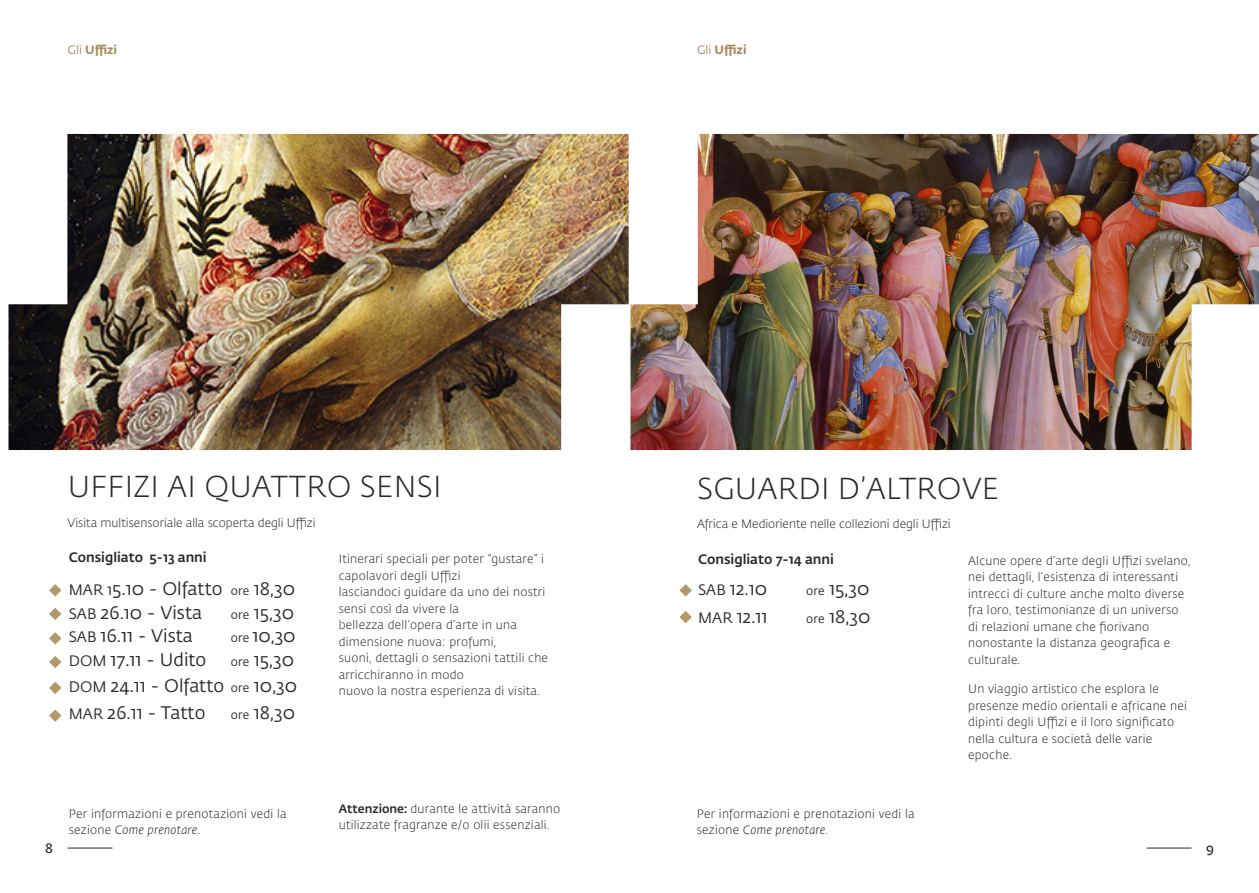
<style>
.page{position:relative;width:1259px;height:893px;background:#fff}
.page>*{position:absolute;margin:0;border:0;box-sizing:border-box;transform-origin:0 0}
.t1{font:300 30px "Fedra Sans Pro";letter-spacing:.01em;color:#2d292a}
.t2{font:18px "Fedra Sans Pro";color:#2d292a}
.t3{font:500 13.5px "Fedra Sans Pro";color:#2d292a}
.t4{font:600 13.5px "Fedra Sans Pro";color:#2d292a}
.t5{font:300 12px/16.5px "Fedra Sans Pro";letter-spacing:.02em;color:#2d292a}
.t6{font:300 12px "Fedra Sans Pro";color:#2d292a}
.t7{font:700 12px "Fedra Sans Pro";color:#a98e61}
.s1{font-weight:400}
.s2{font-size:15px}
.s3{font-size:12px}
.s4{font-style:italic}
.s5{font-weight:500}
</style>
<div class="page">
<hr style="left:67px;top:848px;width:45px;height:1px;background:#2d292a">
<hr style="left:1146px;top:848px;width:45px;height:1px;background:#2d292a">
<img style="left:9px;top:134px;width:619px;height:316px">
<svg style="left:49px;top:584px;width:12px;height:12px"></svg>
<svg style="left:49px;top:608px;width:12px;height:12px"></svg>
<svg style="left:49px;top:632px;width:12px;height:13px"></svg>
<svg style="left:49px;top:656px;width:12px;height:12px"></svg>
<svg style="left:49px;top:682px;width:12px;height:12px"></svg>
<img style="left:630px;top:134px;width:629px;height:316px">
<svg style="left:49px;top:709px;width:12px;height:13px"></svg>
<svg style="left:679px;top:584px;width:13px;height:12px"></svg>
<svg style="left:679px;top:611px;width:13px;height:12px"></svg>
<p class="t7" style="left:68px;top:40px;width:51px"><span class="s1">Gli</span> Uffizi</p>
<p class="t7" style="left:697px;top:40px;width:51px"><span class="s1">Gli</span> Uffizi</p>
<p class="t1" style="left:68px;top:467px;width:375px">UFFIZI AI QUATTRO SENSI</p>
<p class="t6" style="left:68px;top:514px;width:249px">Visita multisensoriale alla scoperta degli Uffizi</p>
<p class="t5" style="left:339px;top:551px;width:211px">Itinerari speciali per poter “gustare” i capolavori degli Uffizi<br>lasciandoci guidare da uno dei nostri sensi così da vivere la<br>bellezza dell’opera d’arte in una dimensione nuova: profumi,<br>suoni, dettagli o sensazioni tattili che arricchiranno in modo<br>nuovo la nostra esperienza di visita.</p>
<p class="t3" style="left:69px;top:547px;width:139px">Consigliato 5-13 anni</p>
<p class="t2" style="left:69px;top:576px;width:228px"><span class="s2">MAR 1</span>5.10 - Olfatto <span class="s3">ore</span> 18,30</p>
<p class="t2" style="left:69px;top:600px;width:135px"><span class="s2">SAB</span> 26.10 - Vista</p>
<p class="t2" style="left:231px;top:600px;width:65px"><span class="s3">ore</span> 15,30</p>
<p class="t2" style="left:69px;top:623px;width:126px"><span class="s2">SAB</span> 16.11 - Vista</p>
<p class="t2" style="left:231px;top:623px;width:66px"><span class="s3">ore</span> 10,30</p>
<p class="t2" style="left:69px;top:647px;width:139px"><span class="s2">DOM</span> 17.11 - Udito</p>
<p class="t2" style="left:231px;top:647px;width:65px"><span class="s3">ore</span> 15,30</p>
<p class="t2" style="left:69px;top:673px;width:230px"><span class="s2">DOM</span> 24.11 - Olfatto <span class="s3">ore</span> 10,30</p>
<p class="t2" style="left:69px;top:700px;width:138px"><span class="s2">MAR</span> 26.11 - Tatto</p>
<p class="t2" style="left:231px;top:700px;width:66px"><span class="s3">ore</span> 18,30</p>
<p class="t5" style="left:69px;top:805px;width:219px">Per informazioni e prenotazioni vedi la sezione <span class="s4">Come prenotare</span>.</p>
<p class="t5" style="left:339px;top:800px;width:223px"><span class="s5">Attenzione:</span> durante le attività saranno utilizzate fragranze e/o olii essenziali.</p>
<p class="t1" style="left:697px;top:468px;width:303px">SGUARDI D’ALTROVE</p>
<p class="t6" style="left:697px;top:516px;width:255px">Africa e Medioriente nelle collezioni degli Uffizi</p>
<p class="t5" style="left:968px;top:552px;width:224px">Alcune opere d’arte degli Uffizi svelano, nei dettagli, l’esistenza di interessanti intrecci di culture anche molto diverse fra loro, testimonianze di un universo di relazioni umane che fiorivano nonostante la distanza geografica e culturale.</p>
<p class="t5" style="left:968px;top:680px;width:220px">Un viaggio artistico che esplora le presenze medio orientali e africane nei dipinti degli Uffizi e il loro significato nella cultura e società delle varie epoche.</p>
<p class="t3" style="left:698px;top:548px;width:137px">Consigliato 7-14 anni</p>
<p class="t2" style="left:698px;top:576px;width:70px"><span class="s2">SAB</span> 12.10</p>
<p class="t2" style="left:806px;top:576px;width:65px"><span class="s3">ore</span> 15,30</p>
<p class="t2" style="left:698px;top:604px;width:71px"><span class="s2">MAR</span> 12.11</p>
<p class="t2" style="left:806px;top:604px;width:66px"><span class="s3">ore</span> 18,30</p>
<p class="t5" style="left:697px;top:805px;width:219px">Per informazioni e prenotazioni vedi la sezione <span class="s4">Come prenotare</span>.</p>
<p class="t4" style="left:45px;top:838px;width:9px">8</p>
<p class="t4" style="left:1206px;top:838px;width:10px">9</p>
</div>
